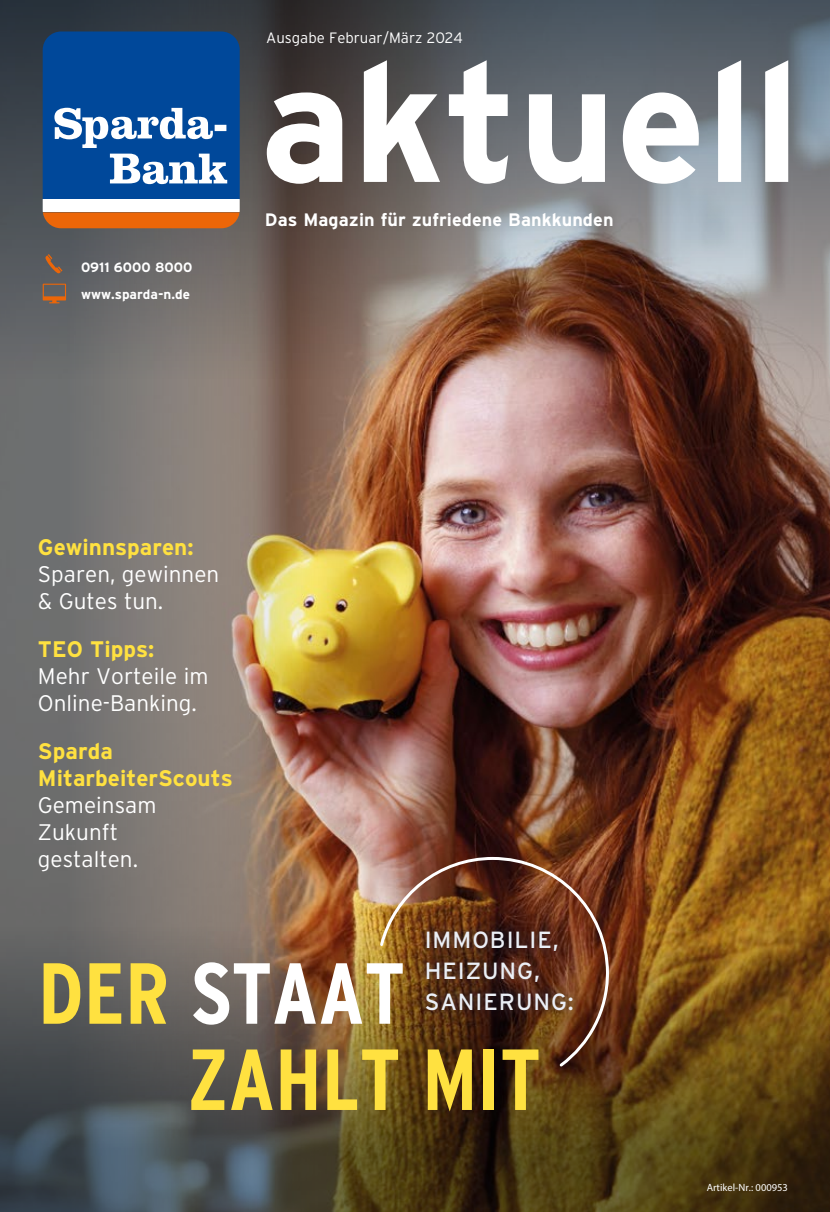
<style>
.page{position:relative;width:830px;height:1212px;background:#fff}
.page>*{position:absolute;margin:0;border:0;box-sizing:border-box;transform-origin:0 0}
.t1{font:700 166.95px "Interstate";color:#fff}
.t2{font:700 86.4px "Interstate Condensed";color:#fff}
.t3{font:700 86.4px "Interstate Condensed";color:#ffe140}
.t4{font:23.4px/30.6px "Interstate";letter-spacing:.04em;color:#ebeff6}
.t5{font:300 22.5px/27px "Interstate";color:#fff}
.t6{font:700 22.5px "Interstate";color:#ffe140}
.t7{font:700 18px "Interstate";letter-spacing:.005em;color:#fff}
.t8{font:300 15px "Interstate";color:#fff}
.t9{font:700 13.5px "Interstate";color:#fff}
.t10{font:10.5px "Myriad Pro";color:#fff}
.s1{font-weight:700;color:#ffe140}
.s2{color:#ffe140}
</style>
<div class="page">
<img style="left:336px;top:378px;width:493px;height:510px">
<svg style="left:0;top:378px;width:336px;height:510px;background:#847a6f"></svg>
<img style="left:0;top:888px;width:829px;height:324px">
<img style="left:0;top:0;width:829px;height:378px">
<svg style="left:43px;top:212px;width:196px;height:16px;background:#e2650d"></svg>
<div style="left:43px;top:200px;width:196px;height:12px;background:#fff"></div>
<svg style="left:43px;top:31px;width:196px;height:169px;background:#2361a7"></svg>
<svg style="left:45px;top:254px;width:17px;height:19px"></svg>
<svg style="left:43px;top:284px;width:23px;height:19px"></svg>
<img style="left:378px;top:855px;width:232px;height:214px">
<p class="t9" style="left:81px;top:260px;width:113px">0911 6000 8000</p>
<p class="t9" style="left:81px;top:286px;width:110px">www.sparda-n.de</p>
<p class="t8" style="left:266px;top:30px;width:198px">Ausgabe Februar/März 2024</p>
<p class="t1" style="left:259px;top:30px;width:541px">aktuell</p>
<p class="t7" style="left:265px;top:210px;width:350px">Das Magazin für zufriedene Bankkunden</p>
<p class="t5" style="left:38px;top:533px;width:183px"><span class="s1">Gewinnsparen:<br></span>Sparen, gewinnen &amp; Gutes tun.</p>
<p class="t5" style="left:38px;top:635px;width:172px"><span class="s1">TEO Tipps:<br></span>Mehr Vorteile im</p>
<p class="t5" style="left:38px;top:689px;width:160px">Online-Banking.</p>
<p class="t6" style="left:38px;top:739px;width:76px">Sparda</p>
<p class="t6" style="left:38px;top:766px;width:196px">MitarbeiterScouts</p>
<p class="t5" style="left:38px;top:792px;width:120px">Gemeinsam<br>Zukunft gestalten.</p>
<p class="t4" style="left:424px;top:925px;width:135px">IMMOBILIE,<br>HEIZUNG,</p>
<p class="t4" style="left:424px;top:986px;width:151px">SANIERUNG:</p>
<p class="t2" style="left:38px;top:945px;width:368px"><span class="s2">DER</span> STAAT</p>
<p class="t3" style="left:188px;top:1031px;width:354px">ZAHLT MIT</p>
<p class="t10" style="left:706px;top:1181px;width:83px">Artikel-Nr.: 000953</p>
</div>
